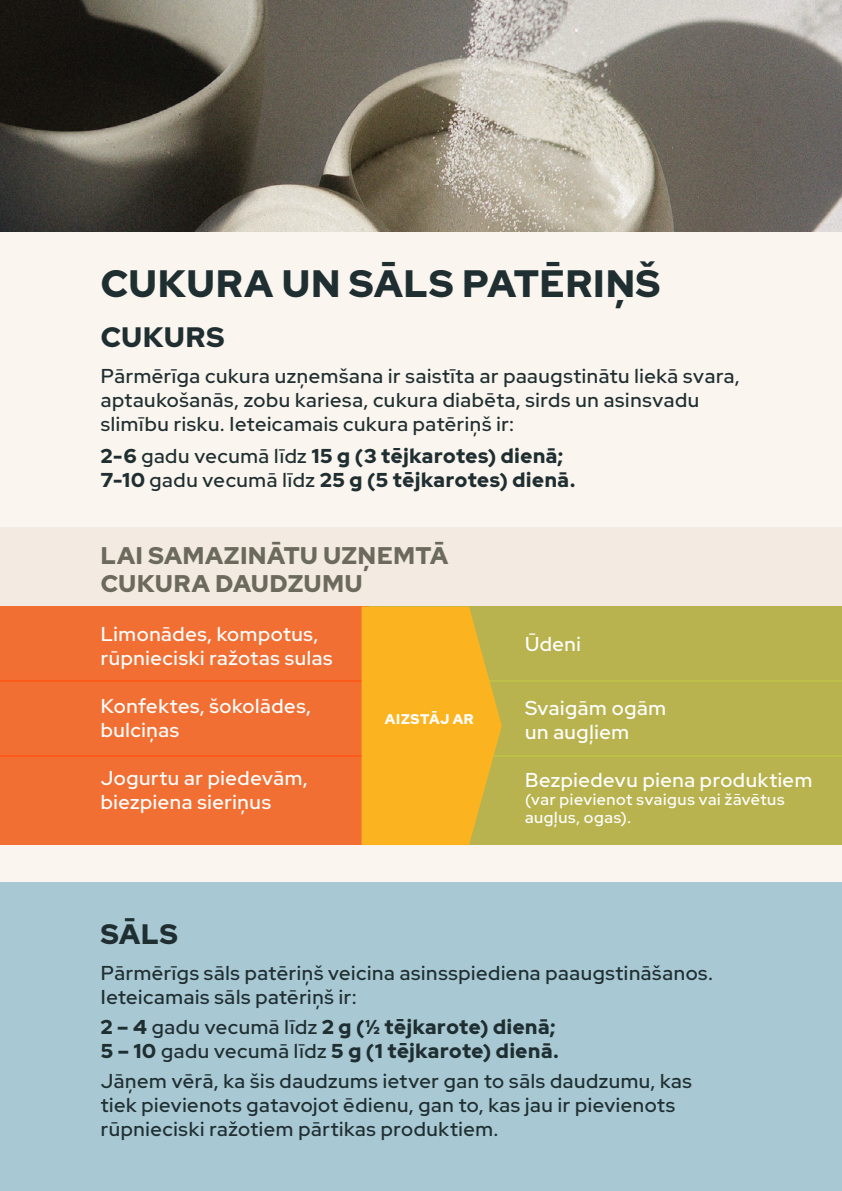
<style>
.page{position:relative;width:842px;height:1191px;background:#faf5ee}
.page>*{position:absolute;margin:0;border:0;box-sizing:border-box;transform-origin:0 0}
.t1{font:900 38px "Red Hat Display";letter-spacing:.03em;color:#1f2e31}
.t2{font:900 28px "Red Hat Display";letter-spacing:.03em;color:#1f2e31}
.t3{font:900 24px/28px "Red Hat Display";letter-spacing:.035em;color:#6b6a5c}
.t4{font:500 20px/24px "Red Hat Display";letter-spacing:.03em;color:#1f2e31}
.t5{font:500 20px/24px "Red Hat Display";letter-spacing:.03em;color:#fff}
.t6{font:900 20px/24px "Red Hat Display";letter-spacing:.035em;color:#1f2e31}
.t7{font:500 16px/18px "Red Hat Display";letter-spacing:.04em;color:#fff}
.t8{font:900 14px "Red Hat Display";letter-spacing:.05em;color:#fff}
.s1{font-weight:500}
</style>
<div class="page">
<div style="left:0;top:883px;width:842px;height:308px;background:#a8c8d3"></div>
<div style="left:0;top:527px;width:842px;height:79px;background:#f3eae2"></div>
<div style="left:368px;top:606px;width:474px;height:239px;background:#b8b34f"></div>
<img style="left:0;top:0;width:842px;height:231px">
<hr style="left:467px;top:755px;width:375px;height:2px;background:#97af70">
<hr style="left:467px;top:680px;width:375px;height:2px;background:#97af70">
<div style="left:0;top:606px;width:368px;height:239px;background:#f26f34"></div>
<hr style="left:0;top:680px;width:368px;height:2px;background:#f26842">
<hr style="left:0;top:755px;width:368px;height:2px;background:#f26842">
<svg style="left:362px;top:606px;width:140px;height:239px;background:#f3b325"></svg>
<h1 class="t1" style="left:101px;top:258px;width:561px">CUKURA UN SĀLS PATĒRIŅŠ</h1>
<h2 class="t2" style="left:101px;top:318px;width:125px">CUKURS</h2>
<p class="t4" style="left:101px;top:363px;width:640px">Pārmērīga cukura uzņemšana ir saistīta ar paaugstinātu liekā svara, aptaukošanās, zobu kariesa, cukura diabēta, sirds un asinsvadu slimību risku. Ieteicamais cukura patēriņš ir:</p>
<p class="t6" style="left:101px;top:443px;width:476px">2-6 <span class="s1">gadu vecumā līdz</span> 15 g (3 tējkarotes) dienā;<br>7-10 <span class="s1">gadu vecumā līdz</span> 25 g (5 tējkarotes) dienā.</p>
<p class="t3" style="left:101px;top:541px;width:349px">LAI SAMAZINĀTU UZŅEMTĀ<br>CUKURA DAUDZUMU</p>
<p class="t5" style="left:101px;top:621px;width:233px">Limonādes, kompotus, rūpnieciski ražotas sulas</p>
<p class="t5" style="left:101px;top:693px;width:211px">Konfektes, šokolādes, bulciņas</p>
<p class="t5" style="left:101px;top:765px;width:208px">Jogurtu ar piedevām, biezpiena sieriņus</p>
<p class="t8" style="left:385px;top:710px;width:90px">AIZSTĀJ AR</p>
<p class="t5" style="left:525px;top:631px;width:57px">Ūdeni</p>
<p class="t5" style="left:525px;top:695px;width:143px">Svaigām ogām un augļiem</p>
<p class="t5" style="left:525px;top:767px;width:289px">Bezpiedevu piena produktiem</p>
<p class="t7" style="left:525px;top:790px;width:261px">(var pievienot svaigus vai žāvētus augļus, ogas).</p>
<h2 class="t2" style="left:101px;top:915px;width:79px">SĀLS</h2>
<p class="t4" style="left:101px;top:960px;width:613px">Pārmērīgs sāls patēriņš veicina asinsspiediena paaugstināšanos.<br>Ieteicamais sāls patēriņš ir:</p>
<p class="t6" style="left:101px;top:1014px;width:459px">2 – 4 <span class="s1">gadu vecumā līdz</span> 2 g (½ tējkarote) dienā;<br>5 – 10 <span class="s1">gadu vecumā līdz</span> 5 g (1 tējkarote) dienā.</p>
<p class="t4" style="left:101px;top:1068px;width:593px">Jāņem vērā, ka šis daudzums ietver gan to sāls daudzumu, kas tiek pievienots gatavojot ēdienu, gan to, kas jau ir pievienots rūpnieciski ražotiem pārtikas produktiem.</p>
</div>
